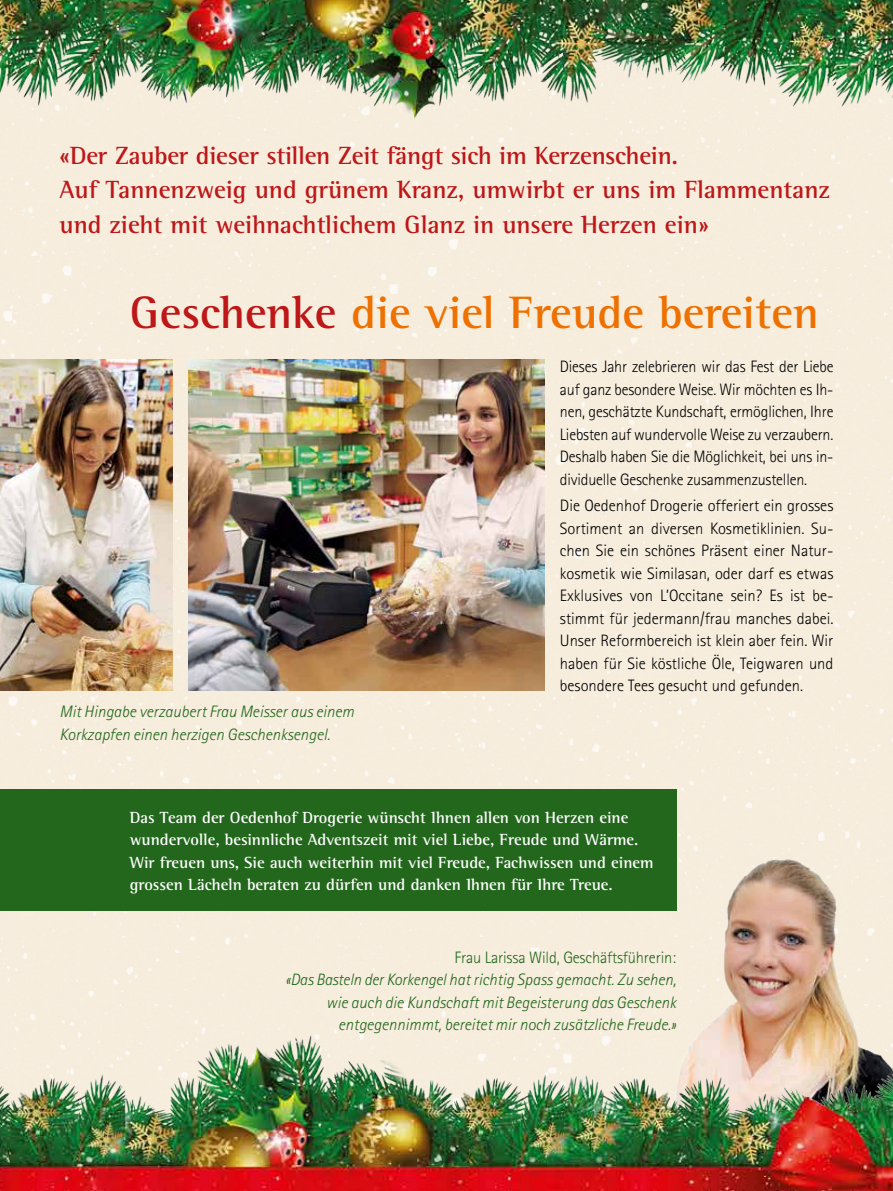
<style>
.page{position:relative;width:893px;height:1191px;background:#fff}
.page>*{position:absolute;margin:0;border:0;box-sizing:border-box;transform-origin:0 0}
.t1{font:700 46.5px "Rotis Semi Serif";color:#ee7100}
.t2{font:700 25.5px/34.5px "Rotis Semi Serif";color:#bd1718}
.t3{font:300 16.5px/22.5px "Rotis Sans Serif";letter-spacing:-.01em;color:#000;text-align:justify}
.t4{font:italic 300 16.5px/22.5px "Rotis Sans Serif";color:#22671b;text-align:right}
.t5{font:700 16.5px/22.5px "Rotis Semi Serif";color:#fff}
.s1{color:#bd1718}
.s2{font-style:normal}
</style>
<div class="page">
<img style="left:0;top:0;width:893px;height:1191px">
<img style="left:0;top:359px;width:173px;height:331px">
<img style="left:653px;top:850px;width:240px;height:265px">
<img style="left:188px;top:359px;width:357px;height:331px">
<div style="left:0;top:790px;width:676px;height:121px;background:#22671b"></div>
<p class="t2" style="left:60px;top:138px;width:772px">«Der Zauber dieser stillen Zeit fängt sich im Kerzenschein.<br>Auf Tannenzweig und grünem Kranz, umwirbt er uns im Flammentanz und zieht mit weihnachtlichem Glanz in unsere Herzen ein»</p>
<p class="t1" style="left:130px;top:284px;width:691px"><span class="s1">Geschenke</span> die viel Freude bereiten</p>
<p class="t4" style="left:60px;top:701px;width:296px;text-align:left">Mit Hingabe verzaubert Frau Meisser aus einem<br>Korkzapfen einen herzigen Geschenksengel.</p>
<p class="t3" style="left:560px;top:355px;width:275px">Dieses Jahr zelebrieren wir das Fest der Liebe auf ganz besondere Weise. Wir möchten es Ih&shy;nen, geschätzte Kundschaft, ermöglichen, Ihre Liebsten auf wundervolle Weise zu verzaubern.<br>Deshalb haben Sie die Möglichkeit, bei uns in&shy;dividuelle Geschenke zusammenzustellen.</p>
<p class="t3" style="left:560px;top:494px;width:275px">Die Oedenhof Drogerie offeriert ein grosses Sortiment an diversen Kosmetiklinien. Su&shy;chen Sie ein schönes Präsent einer Natur&shy;kosmetik wie Similasan, oder darf es etwas Exklusives von L’Occitane sein? Es ist be&shy;stimmt für jedermann/frau manches dabei.<br>Unser Reformbereich ist klein aber fein. Wir haben für Sie köstliche Öle, Teigwaren und besondere Tees gesucht und gefunden.</p>
<p class="t5" style="left:130px;top:806px;width:525px">Das Team der Oedenhof Drogerie wünscht Ihnen allen von Herzen eine wundervolle, besinnliche Adventszeit mit viel Liebe, Freude und Wärme.<br>Wir freuen uns, Sie auch weiterhin mit viel Freude, Fachwissen und einem grossen Lächeln beraten zu dürfen und danken Ihnen für Ihre Treue.</p>
<p class="t4" style="left:285px;top:946px;width:392px"><span class="s2">Frau Larissa Wild, Geschäftsführerin:<br></span>«Das Basteln der Korkengel hat richtig Spass gemacht. Zu sehen, wie auch die Kundschaft mit Begeisterung das Geschenk entgegennimmt, bereitet mir noch zusätzliche Freude.»</p>
</div>
